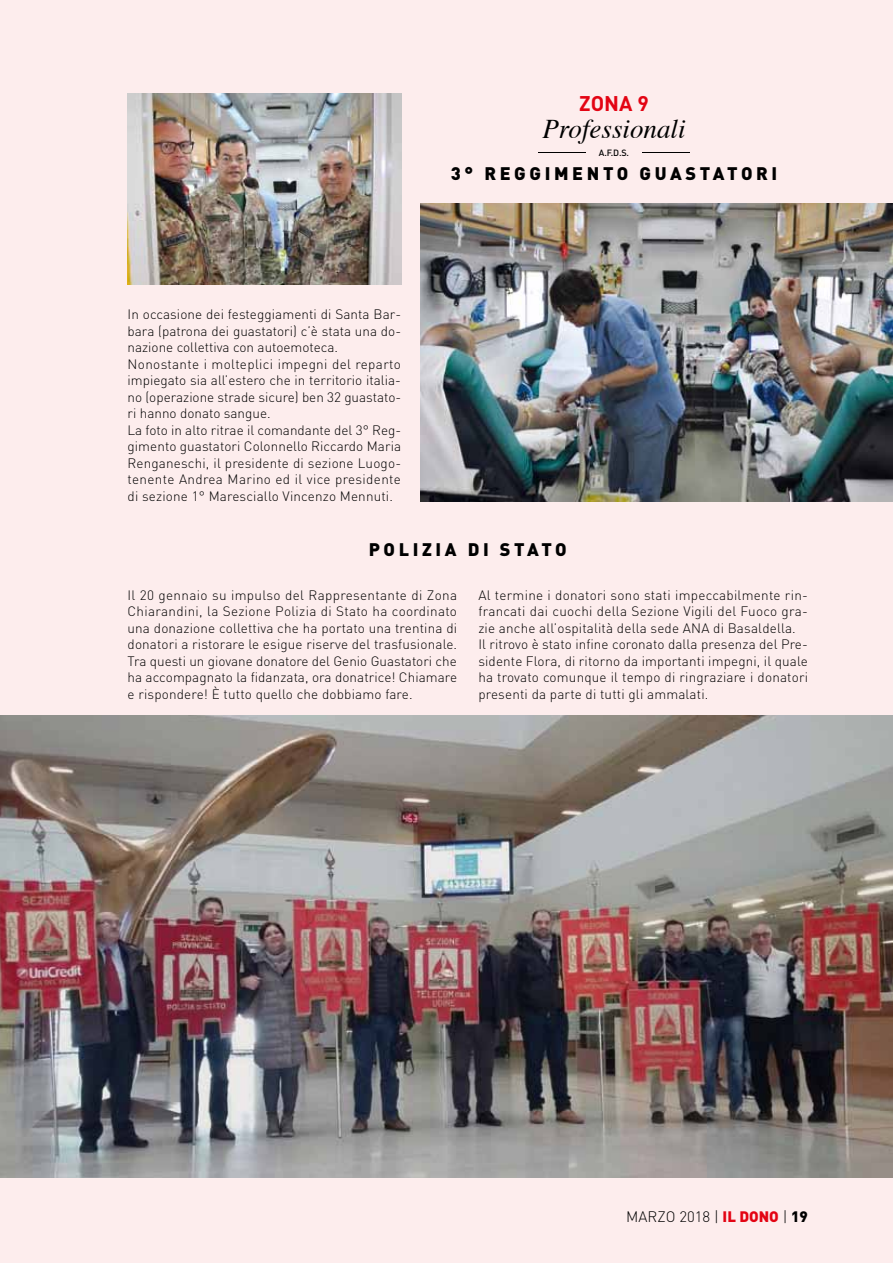
<style>
.page{position:relative;width:893px;height:1263px;background:#fdeded}
.page>*{position:absolute;margin:0;border:0;box-sizing:border-box;transform-origin:0 0}
.t1{font:italic 27px "Times";color:#000}
.t2{font:700 21px "DIN";color:#e30413}
.t3{font:900 18px "DIN";letter-spacing:.2em;color:#000}
.t4{font:300 18px "DIN";color:#000;scale:10 1}
.t5{font:300 15px "DIN";color:#000}
.t6{font:300 13.5px/16.5px "DIN";letter-spacing:.01em;color:#000}
.t7{font:500 9px "DIN";color:#000}
.s1{font-weight:300;font-size:18px}
.s2{font-weight:900;color:#e30413}
.s3{font-weight:900}
</style>
<div class="page">
<img style="left:128px;top:94px;width:273px;height:190px">
<img style="left:420px;top:204px;width:473px;height:298px">
<img style="left:0;top:715px;width:893px;height:462px">
<h2 class="t2" style="left:579px;top:90px;width:71px">ZONA 9</h2>
<h1 class="t1" style="left:542px;top:105px;width:145px">Professionali</h1>
<p class="t7" style="left:599px;top:147px;width:106px">A.F.D.S.<span class="s1">-</span></p>
<h3 class="t3" style="left:451px;top:161px;width:109px">3° RE GGIMENTO</h3>
<h3 class="t3" style="left:639px;top:161px;width:101px">GUASTATORI</h3>
<h3 class="t4" style="left:524px;top:140px;width:9px">-</h3>
<p class="t6" style="left:128px;top:306px;width:275px">In occasione dei festeggiamenti di Santa Bar&shy;bara (patrona dei guastatori) c’è stata una do&shy;nazione collettiva con autoemoteca.<br>Nonostante i molteplici impegni del reparto impiegato sia all’estero che in territorio italia&shy;no (operazione strade sicure) ben 32 guastato&shy;ri hanno donato sangue.<br>La foto in alto ritrae il comandante del 3° Reg&shy;gimento guastatori Colonnello Riccardo Maria Renganeschi, il presidente di sezione Luogo&shy;tenente Andrea Marino ed il vice presidente di sezione 1° Maresciallo Vincenzo Mennuti.</p>
<h3 class="t3" style="left:369px;top:537px;width:41px">POLIZI</h3>
<h3 class="t3" style="left:445px;top:537px;width:34px">A DI</h3>
<h3 class="t3" style="left:500px;top:537px;width:55px">STATO</h3>
<p class="t6" style="left:478px;top:586px;width:331px">Al termine i donatori sono stati impeccabilmente rin&shy;francati dai cuochi della Sezione Vigili del Fuoco gra&shy;zie anche all’ospitalità della sede ANA di Basaldella.<br>Il ritrovo è stato infine coronato dalla presenza del Pre&shy;sidente Flora, di ritorno da importanti impegni, il quale ha trovato comunque il tempo di ringraziare i donatori presenti da parte di tutti gli ammalati.</p>
<p class="t6" style="left:128px;top:586px;width:331px;text-align:justify">Il 20 gennaio su impulso del Rappresentante di Zona Chiarandini, la Sezione Polizia di Stato ha coordinato una donazione collettiva che ha portato una trentina di donatori a ristorare le esigue riserve del trasfusionale.<br>Tra questi un giovane donatore del Genio Guastatori che ha accompagnato la fidanzata, ora donatrice! Chiamare e rispondere! è tutto quello che dobbiamo fare.</p>
<p class="t5" style="left:626px;top:1208px;width:23px">marzo</p>
<p class="t5" style="left:679px;top:1208px;width:130px">2018 | <span class="s2">IL DONO</span> | <span class="s3">19</span></p>
</div>
